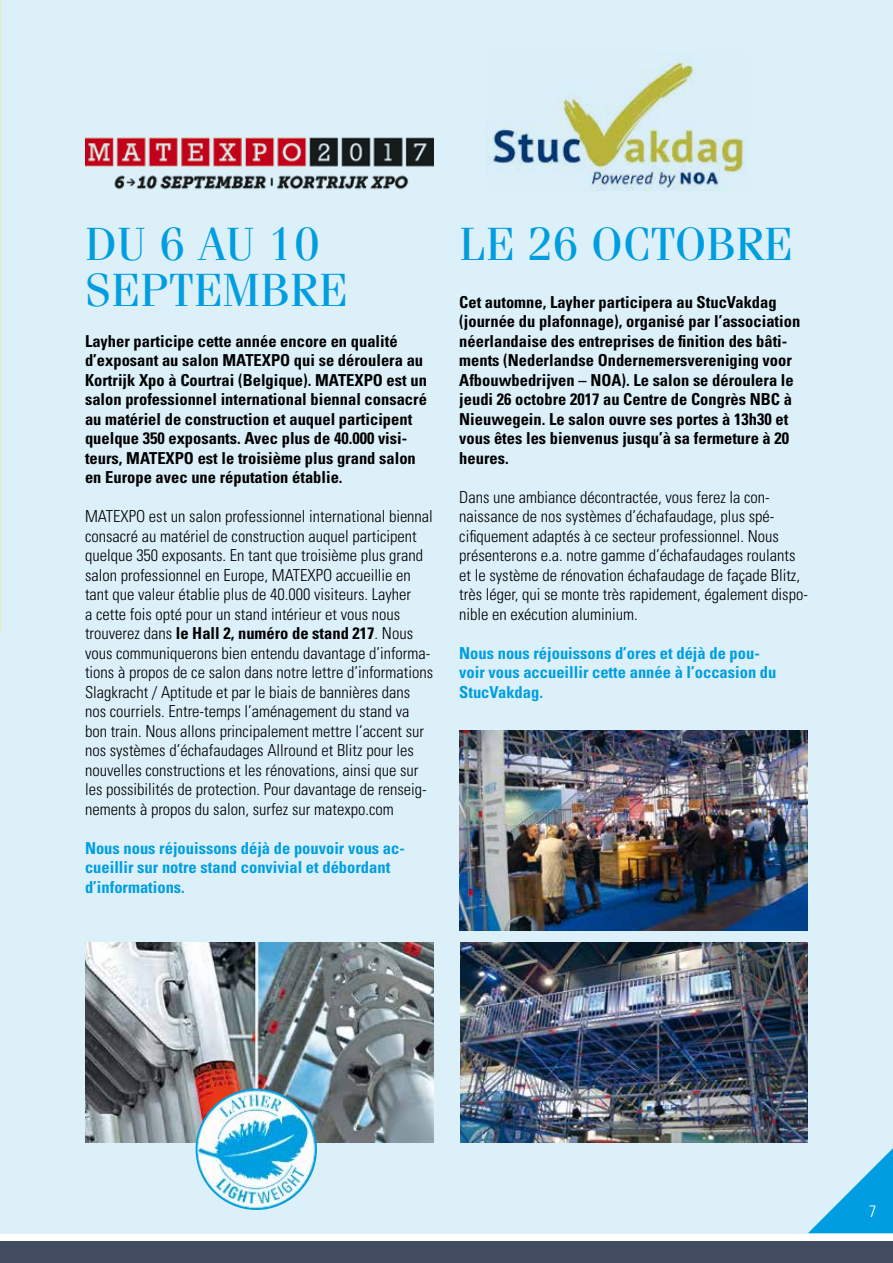
<style>
.page{position:relative;width:893px;height:1263px;background:#fff}
.page>*{position:absolute;margin:0;border:0;box-sizing:border-box;transform-origin:0 0}
.t1{font:46.5px/46.5px "Fenice Pro ITC";letter-spacing:.01em;color:#009ee0}
.t2{font:300 condensed 16.5px/19.5px "Univers";color:#000}
.t3{font:700 condensed 16.5px/19.5px "Univers";color:#000}
.t4{font:700 condensed 16.5px/19.5px "Univers";color:#009ee0}
.t5{font:300 condensed 16.5px "Univers";color:#fff}
.s1{font-weight:700}
</style>
<div class="page">
<div style="left:0;top:0;width:893px;height:1233px;background:#dcf0fa"></div>
<div style="left:0;top:1242px;width:893px;height:21px;background:#444c61"></div>
<svg style="left:808px;top:1148px;width:85px;height:85px"></svg>
<img style="left:85px;top:943px;width:349px;height:199px">
<img style="left:459px;top:731px;width:349px;height:199px">
<img style="left:461px;top:943px;width:347px;height:199px">
<img style="left:487px;top:52px;width:259px;height:139px">
<img style="left:86px;top:137px;width:348px;height:53px">
<img style="left:196px;top:1089px;width:120px;height:120px;border-radius:60px">
<div style="left:196px;top:1089px;width:121px;height:121px;border:2px solid #009ee0;border-radius:50%"></div>
<h1 class="t1" style="left:85px;top:220px;width:264px">DU 6 AU 10<br>SEPTEMBRE</h1>
<p class="t3" style="left:85px;top:331px;width:343px">Layher participe cette année encore en qualité d’exposant au salon MATEXPO qui se déroulera au Kortrijk Xpo à Courtrai (Belgique). MATEXPO est un salon professionnel international biennal consacré au matériel de construction et auquel participent quelque 350 exposants. Avec plus de 40.000 visi&shy;teurs, MATEXPO est le troisième plus grand salon en Europe avec une réputation établie.</p>
<p class="t2" style="left:85px;top:506px;width:350px">MATEXPO est un salon professionnel international biennal consacré au matériel de construction auquel participent quelque 350 exposants. En tant que troisième plus grand salon professionnel en Europe, MATEXPO accueillie en tant que valeur établie plus de 40.000 visiteurs. Layher<br>a cette fois opté pour un stand intérieur et vous nous trouverez dans <span class="s1">le Hall 2, numéro de stand 217</span>. Nous vous communiquerons bien entendu davantage d’informa&shy;tions à propos de ce salon dans notre lettre d’informations Slagkracht / Aptitude et par le biais de bannières dans nos courriels. Entre-temps l’aménagement du stand va bon train. Nous allons principalement mettre l’accent sur nos systèmes d’échafaudages Allround et Blitz pour les nouvelles constructions et les rénovations, ainsi que sur les possibilités de protection. Pour davantage de renseig&shy;nements à propos du salon, surfez sur matexpo.com</p>
<p class="t4" style="left:85px;top:838px;width:321px">Nous nous réjouissons déjà de pouvoir vous ac&shy;cueillir sur notre stand convivial et débordant d’informations.</p>
<h1 class="t1" style="left:459px;top:220px;width:335px">LE 26 OCTOBRE</h1>
<p class="t3" style="left:459px;top:292px;width:342px">Cet automne, Layher participera au StucVakdag (journée du plafonnage), organisé par l’association néerlandaise des entreprises de finition des bâti&shy;ments (Nederlandse Ondernemersvereniging voor Afbouwbedrijven – NOA). Le salon se déroulera le jeudi 26 octobre 2017 au Centre de Congrès NBC à Nieuwegein. Le salon ouvre ses portes à 13h30 et vous êtes les bienvenus jusqu’à sa fermeture à 20 heures.</p>
<p class="t2" style="left:459px;top:487px;width:350px">Dans une ambiance décontractée, vous ferez la con&shy;naissance de nos systèmes d’échafaudage, plus spé&shy;cifiquement adaptés à ce secteur professionnel. Nous présenterons e.a. notre gamme d’échafaudages roulants et le système de rénovation échafaudage de façade Blitz, très léger, qui se monte très rapidement, également dispo&shy;nible en exécution aluminium.</p>
<p class="t4" style="left:459px;top:643px;width:319px">Nous nous réjouissons d’ores et déjà de pou&shy;voir vous accueillir cette année à l’occasion du<br>StucVakdag.</p>
<p class="t5" style="left:869px;top:1202px;width:9px">7</p>
</div>
